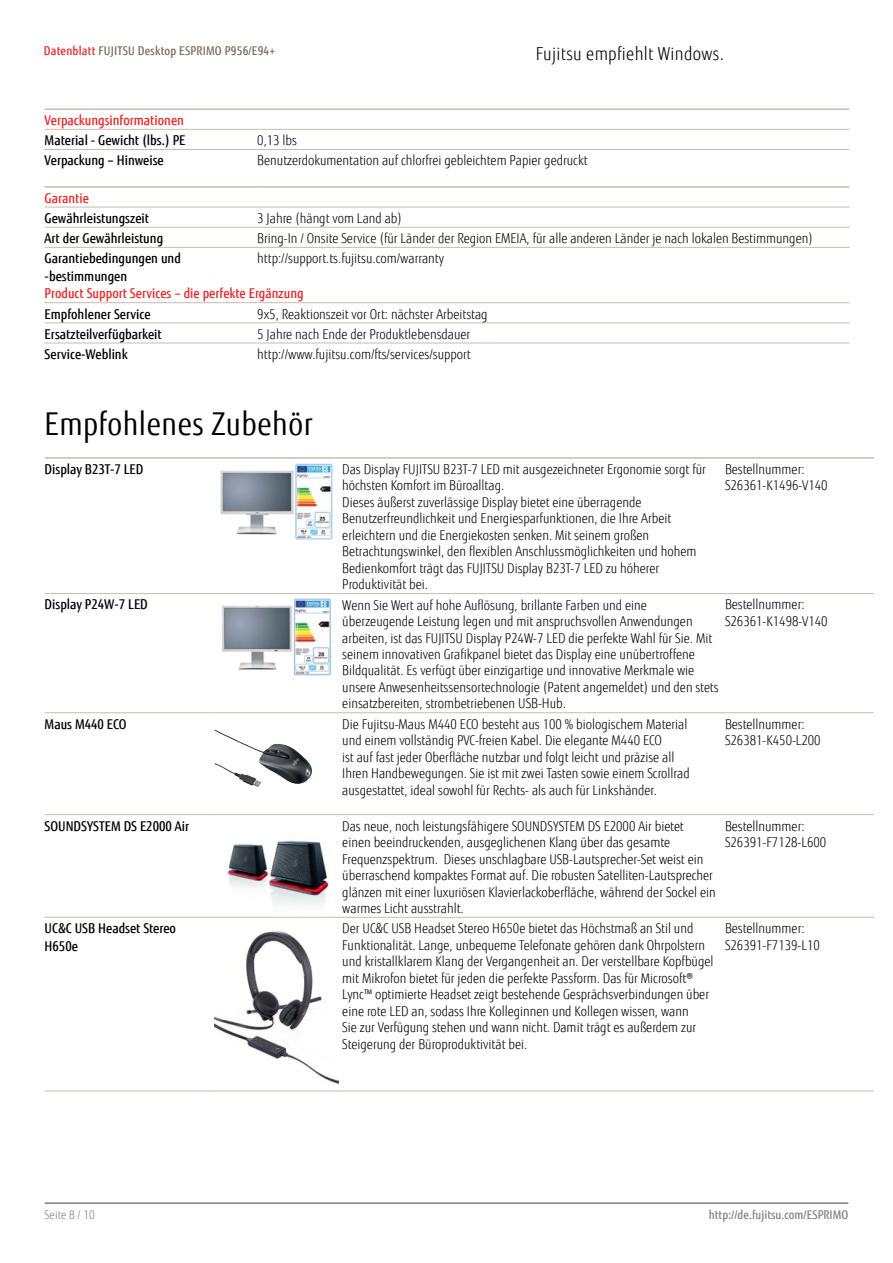
<style>
.page{position:relative;width:893px;height:1263px;background:#fff}
.page>*{position:absolute;margin:0;border:0;box-sizing:border-box;transform-origin:0 0}
.t1{font:31.5px "Fujitsu Sans";letter-spacing:.02em;color:#000;scale:.9 1}
.t2{font:300 18px "Fujitsu Sans";letter-spacing:.02em;color:#000;scale:.9 1}
.t3{font:300 13.5px/16.5px "Fujitsu Sans";color:#000;scale:.9 1}
.t4{font:500 13.5px/18px "Fujitsu Sans";color:#000;scale:.9 1}
.t5{font:500 13.5px "Fujitsu Sans";color:#e92425;scale:.9 1}
.t6{font:500 12px "Fujitsu Sans";letter-spacing:.02em;color:#79695e;scale:.9 1}
.t7{font:500 12px "Fujitsu Sans";letter-spacing:.005em;color:#818280;scale:.9 1}
.t8{font:300 12px "Fujitsu Sans";letter-spacing:.005em;color:#818280;scale:.9 1}
.s1{color:#e92425}
</style>
<div class="page">
<hr style="left:45px;top:1202px;width:803px;height:2px;background:#818280">
<hr style="left:45px;top:108px;width:212px;height:2px;background:#c9bbb0">
<hr style="left:257px;top:108px;width:592px;height:2px;background:#c9bbb0">
<hr style="left:45px;top:129px;width:212px;height:1px;background:#c9bbb0">
<hr style="left:257px;top:129px;width:592px;height:1px;background:#c9bbb0">
<hr style="left:45px;top:149px;width:212px;height:1px;background:#c9bbb0">
<hr style="left:257px;top:149px;width:592px;height:1px;background:#c9bbb0">
<hr style="left:45px;top:186px;width:212px;height:2px;background:#c9bbb0">
<hr style="left:257px;top:186px;width:592px;height:2px;background:#c9bbb0">
<hr style="left:45px;top:207px;width:212px;height:1px;background:#c9bbb0">
<hr style="left:257px;top:207px;width:592px;height:1px;background:#c9bbb0">
<hr style="left:45px;top:227px;width:212px;height:1px;background:#c9bbb0">
<hr style="left:257px;top:227px;width:592px;height:1px;background:#c9bbb0">
<hr style="left:45px;top:247px;width:212px;height:1px;background:#c9bbb0">
<hr style="left:257px;top:247px;width:592px;height:1px;background:#c9bbb0">
<hr style="left:45px;top:302px;width:212px;height:1px;background:#c9bbb0">
<hr style="left:257px;top:302px;width:592px;height:1px;background:#c9bbb0">
<hr style="left:45px;top:322px;width:212px;height:1px;background:#c9bbb0">
<hr style="left:257px;top:322px;width:592px;height:1px;background:#c9bbb0">
<hr style="left:45px;top:343px;width:212px;height:1px;background:#c9bbb0">
<hr style="left:257px;top:343px;width:592px;height:1px;background:#c9bbb0">
<hr style="left:45px;top:457px;width:170px;height:2px;background:#c9bbb0">
<hr style="left:215px;top:457px;width:127px;height:2px;background:#c9bbb0">
<hr style="left:342px;top:457px;width:383px;height:2px;background:#c9bbb0">
<hr style="left:725px;top:457px;width:149px;height:2px;background:#c9bbb0">
<hr style="left:45px;top:593px;width:170px;height:1px;background:#c9bbb0">
<hr style="left:215px;top:593px;width:127px;height:1px;background:#c9bbb0">
<hr style="left:342px;top:593px;width:383px;height:1px;background:#c9bbb0">
<hr style="left:725px;top:593px;width:149px;height:1px;background:#c9bbb0">
<hr style="left:45px;top:712px;width:170px;height:1px;background:#c9bbb0">
<hr style="left:215px;top:712px;width:127px;height:1px;background:#c9bbb0">
<hr style="left:342px;top:712px;width:383px;height:1px;background:#c9bbb0">
<hr style="left:725px;top:712px;width:149px;height:1px;background:#c9bbb0">
<hr style="left:45px;top:814px;width:170px;height:1px;background:#c9bbb0">
<hr style="left:215px;top:814px;width:127px;height:1px;background:#c9bbb0">
<hr style="left:342px;top:814px;width:383px;height:1px;background:#c9bbb0">
<hr style="left:725px;top:814px;width:149px;height:1px;background:#c9bbb0">
<hr style="left:45px;top:917px;width:170px;height:1px;background:#c9bbb0">
<hr style="left:215px;top:917px;width:127px;height:1px;background:#c9bbb0">
<hr style="left:342px;top:917px;width:383px;height:1px;background:#c9bbb0">
<hr style="left:725px;top:917px;width:149px;height:1px;background:#c9bbb0">
<hr style="left:45px;top:1091px;width:170px;height:1px;background:#c9bbb0">
<hr style="left:215px;top:1091px;width:127px;height:1px;background:#c9bbb0">
<hr style="left:342px;top:1091px;width:383px;height:1px;background:#c9bbb0">
<hr style="left:725px;top:1091px;width:149px;height:1px;background:#c9bbb0">
<img style="left:220px;top:463px;width:114px;height:76px">
<img style="left:222px;top:599px;width:110px;height:76px">
<img style="left:215px;top:729px;width:98px;height:58px">
<img style="left:227px;top:840px;width:102px;height:66px">
<img style="left:215px;top:931px;width:123px;height:153px">
<p class="t6" style="left:44px;top:43px;width:258px"><span class="s1">Datenblatt</span> FUJITSU Desktop ESPRIMO P956/E94+</p>
<h2 class="t2" style="left:536px;top:43px;width:211px">Fujitsu empfiehlt Windows.</h2>
<p class="t5" style="left:45px;top:112px;width:156px">Verpackungsinformationen</p>
<p class="t4" style="left:45px;top:132px;width:158px">Material - Gewicht (lbs.) PE</p>
<p class="t3" style="left:257px;top:132px;width:46px">0,13 lbs</p>
<p class="t4" style="left:45px;top:152px;width:134px">Verpackung – Hinweise</p>
<p class="t3" style="left:257px;top:153px;width:369px">Benutzerdokumentation auf chlorfrei gebleichtem Papier gedruckt</p>
<p class="t5" style="left:45px;top:190px;width:51px">Garantie</p>
<p class="t4" style="left:45px;top:209px;width:118px">Gewährleistungszeit</p>
<p class="t3" style="left:257px;top:210px;width:162px">3 Jahre (hängt vom Land ab)</p>
<p class="t4" style="left:45px;top:229px;width:133px">Art der Gewährleistung</p>
<p class="t3" style="left:257px;top:230px;width:619px">Bring-In / Onsite Service (für Länder der Region EMEIA, für alle anderen Länder je nach lokalen Bestimmungen)</p>
<p class="t4" style="left:45px;top:250px;width:153px">Garantiebedingungen und -bestimmungen</p>
<p class="t3" style="left:257px;top:250px;width:209px">http://support.ts.fujitsu.com/warranty</p>
<p class="t5" style="left:45px;top:285px;width:289px">Product Support Services – die perfekte Ergänzung</p>
<p class="t4" style="left:45px;top:305px;width:119px">Empfohlener Service</p>
<p class="t3" style="left:257px;top:306px;width:258px">9x5, Reaktionszeit vor Ort: nächster Arbeitstag</p>
<p class="t4" style="left:45px;top:325px;width:132px">Ersatzteilverfügbarkeit</p>
<p class="t3" style="left:257px;top:326px;width:238px">5 Jahre nach Ende der Produktlebensdauer</p>
<p class="t4" style="left:45px;top:345px;width:94px">Service-Weblink</p>
<p class="t3" style="left:257px;top:346px;width:239px">http://www.fujitsu.com/fts/services/support</p>
<h1 class="t1" style="left:45px;top:405px;width:299px">Empfohlenes Zubehör</h1>
<p class="t4" style="left:45px;top:460px;width:111px">Display B23T-7 LED</p>
<p class="t3" style="left:342px;top:461px;width:406px">Das Display FUJITSU B23T-7 LED mit ausgezeichneter Ergonomie sorgt für höchsten Komfort im Büroalltag.<br>Dieses äußerst zuverlässige Display bietet eine überragende Benutzerfreundlichkeit und Energiesparfunktionen, die Ihre Arbeit erleichtern und die Energiekosten senken. Mit seinem großen Betrachtungswinkel, den flexiblen Anschlussmöglichkeiten und hohem Bedienkomfort trägt das FUJITSU Display B23T-7 LED zu höherer Produktivität bei.</p>
<p class="t3" style="left:725px;top:461px;width:116px">Bestellnummer:<br>S26361-K1496-V140</p>
<p class="t4" style="left:45px;top:596px;width:116px">Display P24W-7 LED</p>
<p class="t3" style="left:342px;top:597px;width:420px">Wenn Sie Wert auf hohe Auflösung, brillante Farben und eine überzeugende Leistung legen und mit anspruchsvollen Anwendungen arbeiten, ist das FUJITSU Display P24W-7 LED die perfekte Wahl für Sie. Mit seinem innovativen Grafikpanel bietet das Display eine unübertroffene Bildqualität. Es verfügt über einzigartige und innovative Merkmale wie unsere Anwesenheitssensortechnologie (Patent angemeldet) und den stets einsatzbereiten, strombetriebenen USB-Hub.</p>
<p class="t3" style="left:725px;top:597px;width:116px">Bestellnummer:<br>S26361-K1498-V140</p>
<p class="t4" style="left:45px;top:715px;width:93px">Maus M440 ECO</p>
<p class="t3" style="left:342px;top:716px;width:388px">Die Fujitsu-Maus M440 ECO besteht aus 100 % biologischem Material und einem vollständig PVC-freien Kabel. Die elegante M440 ECO<br>ist auf fast jeder Oberfläche nutzbar und folgt leicht und präzise all Ihren Handbewegungen. Sie ist mit zwei Tasten sowie einem Scrollrad ausgestattet, ideal sowohl für Rechts- als auch für Linkshänder.</p>
<p class="t3" style="left:725px;top:716px;width:108px">Bestellnummer:<br>S26381-K450-L200</p>
<p class="t4" style="left:45px;top:817px;width:162px">SOUNDSYSTEM DS E2000 Air</p>
<p class="t3" style="left:342px;top:818px;width:416px">Das neue, noch leistungsfähigere SOUNDSYSTEM DS E2000 Air bietet<br>einen beeindruckenden, ausgeglichenen Klang über das gesamte Frequenzspektrum. Dieses unschlagbare USB-Lautsprecher-Set weist ein überraschend kompaktes Format auf. Die robusten Satelliten-Lautsprecher glänzen mit einer luxuriösen Klavierlackoberfläche, während der Sockel ein warmes Licht ausstrahlt.</p>
<p class="t3" style="left:725px;top:818px;width:114px">Bestellnummer:<br>S26391-F7128-L600</p>
<p class="t4" style="left:45px;top:919px;width:148px">UC&amp;C USB Headset Stereo<br>H650e</p>
<p class="t3" style="left:342px;top:920px;width:414px">Der UC&amp;C USB Headset Stereo H650e bietet das Höchstmaß an Stil und Funktionalität. Lange, unbequeme Telefonate gehören dank Ohrpolstern und kristallklarem Klang der Vergangenheit an. Der verstellbare Kopfbügel mit Mikrofon bietet für jeden die perfekte Passform. Das für Microsoft® Lync™ optimierte Headset zeigt bestehende Gesprächsverbindungen über eine rote LED an, sodass Ihre Kolleginnen und Kollegen wissen, wann<br>Sie zur Verfügung stehen und wann nicht. Damit trägt es außerdem zur Steigerung der Büroproduktivität bei.</p>
<p class="t3" style="left:725px;top:920px;width:107px">Bestellnummer:<br>S26391-F7139-L10</p>
<p class="t8" style="left:45px;top:1208px;width:57px">Seite 8 / 10</p>
<p class="t7" style="left:709px;top:1208px;width:157px">http://de.fujitsu.com/ESPRIMO</p>
</div>
